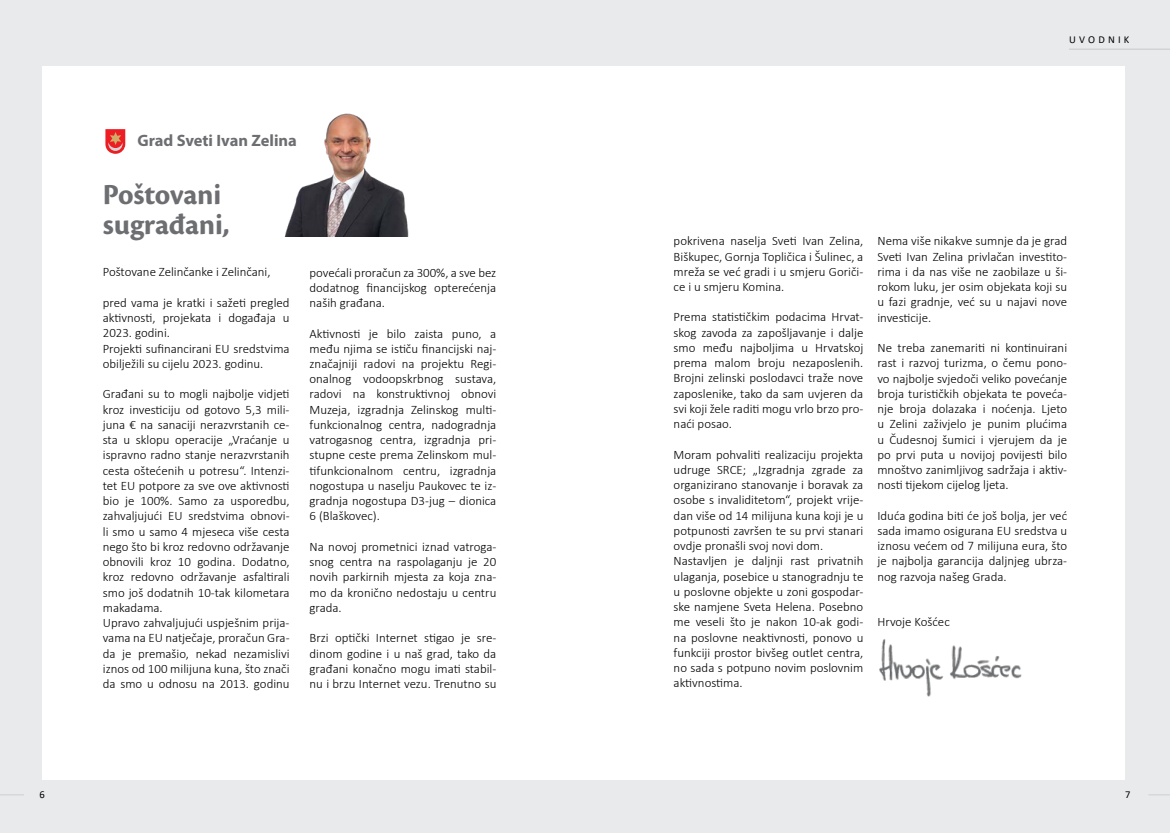
<style>
.page{position:relative;width:1170px;height:833px;background:#fff}
.page>*{position:absolute;margin:0;border:0;box-sizing:border-box;transform-origin:0 0}
.t1{font:700 30.25px/29.2px "Cronos Pro";letter-spacing:-.005em;color:#6d6e71}
.t2{font:700 16.5px "Myriad Pro";color:#6d6e71}
.t3{font:300 12.88px/15.2px "Calibri";color:#000;text-align:justify}
.t4{font:10.5px "Calibri";letter-spacing:.3em;color:#000}
</style>
<div class="page">
<div style="left:0;top:0;width:1169px;height:833px;background:#e8eaec"></div>
<div style="left:42px;top:66px;width:1082px;height:714px;background:#fff"></div>
<svg style="left:1149px;top:794px;width:20px;height:1px"></svg>
<svg style="left:0;top:794px;width:24px;height:1px"></svg>
<img style="left:879px;top:639px;width:143px;height:58px">
<img style="left:285px;top:113px;width:124px;height:123px">
<svg style="left:105px;top:129px;width:20px;height:25px"></svg>
<hr style="left:1069px;top:49px;width:100px;height:1px;background:#d1d3d4">
<p class="t2" style="left:137px;top:130px;width:161px">Grad Sveti Ivan Zelina</p>
<h1 class="t1" style="left:103px;top:181px;width:127px">Poštovani sugrađani,</h1>
<p class="t3" style="left:103px;top:264px;width:169px">Poštovane Zelinčanke i Zelinčani,</p>
<p class="t3" style="left:103px;top:295px;width:188px;text-align:left">pred vama je kratki i sažeti pregled aktivnosti, projekata i događaja u<br>2023. godini.<br>Projekti sufinancirani EU sredstvima obilježili su cijelu 2023. godinu.</p>
<p class="t3" style="left:103px;top:386px;width:188px;text-align:left">Građani su to mogli najbolje vidjeti kroz investiciju od gotovo 5,3 mili&shy;juna € na sanaciji nerazvrstanih ce&shy;sta u sklopu operacije „Vraćanje u ispravno radno stanje nerazvrstanih cesta oštećenih u potresu“. Intenzi&shy;tet EU potpore za sve ove aktivnosti bio je 100%. Samo za usporedbu, zahvaljujući EU sredstvima obnovi&shy;li smo u samo 4 mjeseca više cesta nego što bi kroz redovno održavanje obnovili kroz 10 godina. Dodatno, kroz redovno održavanje asfaltirali smo još dodatnih 10-tak kilometara makadama.<br>Upravo zahvaljujući uspješnim prija&shy;vama na EU natječaje, proračun Gra&shy;da je premašio, nekad nezamislivi iznos od 100 milijuna kuna, što znači da smo u odnosu na 2013. godinu</p>
<p class="t3" style="left:309px;top:264px;width:188px">povećali proračun za 300%, a sve bez dodatnog financijskog opterećenja naših građana.</p>
<p class="t3" style="left:309px;top:325px;width:188px">Aktivnosti je bilo zaista puno, a među njima se ističu financijski naj&shy;značajniji radovi na projektu Regi&shy;onalnog vodoopskrbnog sustava, radovi na konstruktivnoj obnovi Muzeja, izgradnja Zelinskog multi&shy;funkcionalnog centra, nadogradnja vatrogasnog centra, izgradnja pri&shy;stupne ceste prema Zelinskom mul&shy;tifunkcionalnom centru, izgradnja nogostupa u naselju Paukovec te iz&shy;gradnja nogostupa D3-jug – dionica 6 (Blaškovec).</p>
<p class="t3" style="left:309px;top:539px;width:188px">Na novoj prometnici iznad vatroga&shy;snog centra na raspolaganju je 20 novih parkirnih mjesta za koja zna&shy;mo da kronično nedostaju u centru grada.</p>
<p class="t3" style="left:309px;top:630px;width:188px">Brzi optički Internet stigao je sre&shy;dinom godine i u naš grad, tako da građani konačno mogu imati stabil&shy;nu i brzu Internet vezu. Trenutno su</p>
<p class="t4" style="left:1069px;top:32px;width:62px">UVODNIK</p>
<p class="t3" style="left:673px;top:233px;width:191px">pokrivena naselja Sveti Ivan Zelina, Biškupec, Gornja Topličica i Šulinec, a mreža se već gradi i u smjeru Goriči&shy;ce i u smjeru Komina.</p>
<p class="t3" style="left:673px;top:309px;width:191px">Prema statističkim podacima Hrvat&shy;skog zavoda za zapošljavanje i dalje smo među najboljima u Hrvatskoj prema malom broju nezaposlenih.<br>Brojni zelinski poslodavci traže nove zaposlenike, tako da sam uvjeren da svi koji žele raditi mogu vrlo brzo pro&shy;naći posao.</p>
<p class="t3" style="left:673px;top:446px;width:191px;text-align:left">Moram pohvaliti realizaciju projekta udruge SRCE; „Izgradnja zgrade za organizirano stanovanje i boravak za osobe s invaliditetom“, projekt vrije&shy;dan više od 14 milijuna kuna koji je u potpunosti završen te su prvi stanari ovdje pronašli svoj novi dom.<br>Nastavljen je daljnji rast privatnih ulaganja, posebice u stanogradnju te u poslovne objekte u zoni gospodar&shy;ske namjene Sveta Helena. Posebno me veseli što je nakon 10-ak godi&shy;na poslovne neaktivnosti, ponovo u funkciji prostor bivšeg outlet centra, no sada s potpuno novim poslovnim aktivnostima.</p>
<p class="t3" style="left:877px;top:233px;width:191px">Nema više nikakve sumnje da je grad Sveti Ivan Zelina privlačan investito&shy;rima i da nas više ne zaobilaze u ši&shy;rokom luku, jer osim objekata koji su u fazi gradnje, već su u najavi nove investicije.</p>
<p class="t3" style="left:877px;top:340px;width:191px">Ne treba zanemariti ni kontinuirani rast i razvoj turizma, o čemu pono&shy;vo najbolje svjedoči veliko povećanje broja turističkih objekata te poveća&shy;nje broja dolazaka i noćenja. Ljeto u Zelini zaživjelo je punim plućima u Čudesnoj šumici i vjerujem da je po prvi puta u novijoj povijesti bilo mnoštvo zanimljivog sadržaja i aktiv&shy;nosti tijekom cijelog ljeta.</p>
<p class="t3" style="left:877px;top:507px;width:191px">Iduća godina biti će još bolja, jer već sada imamo osigurana EU sredstva u iznosu većem od 7 milijuna eura, što je najbolja garancija daljnjeg ubrza&shy;nog razvoja našeg Grada.</p>
<p class="t3" style="left:877px;top:614px;width:74px">Hrvoje Košćec</p>
<p class="t4" style="left:40px;top:787px;width:7px">6</p>
<p class="t4" style="left:1124px;top:787px;width:7px">7</p>
</div>
